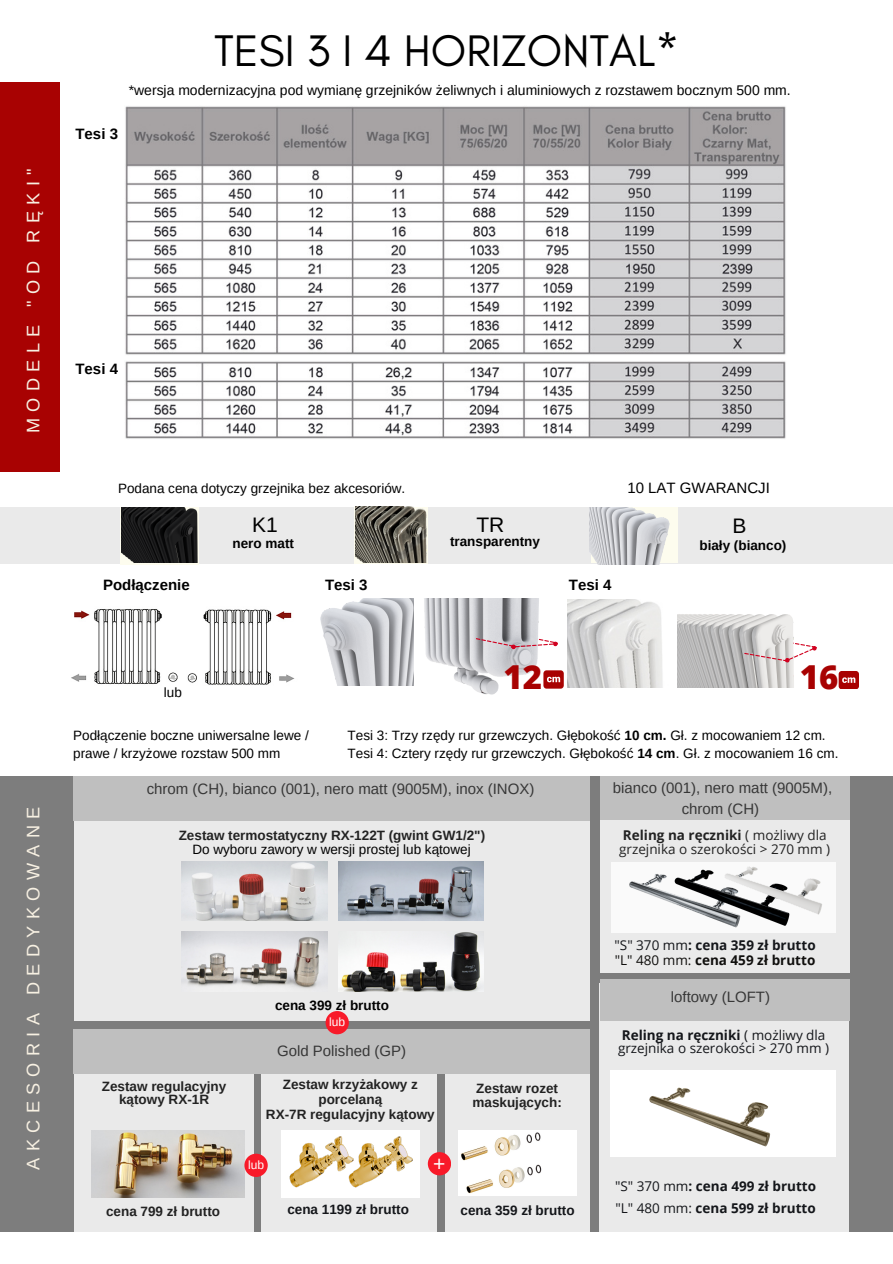
<style>
.page{position:relative;width:893px;height:1264px;background:#fff}
.page>*{position:absolute;margin:0;border:0;box-sizing:border-box;transform-origin:0 0}
.t1{font:45px "Glacial Indifference";color:#000}
.t2{font:800 33px "Open Sans";color:#a80202}
.t3{font:21px "Arimo";color:#000}
.t4{font:21px "Arimo";color:#fff}
.t5{font:18.15px "Arimo";letter-spacing:.35em;color:#f7f0e2}
.t6{font:15px/20.2px "Arimo";color:#373737;text-align:center}
.t7{font:700 15px "Arimo";color:#000}
.t8{font:15px "Arimo";color:#000}
.t9{font:13.95px "Arimo";color:#000}
.t10{font:13.5px/18px "Arimo";color:#000}
.t11{font:700 13.5px/13.5px "Arimo";color:#222;text-align:center}
.t12{font:700 13.5px/15.3px "Open Sans";color:#14161a}
.t13{font:700 13.5px "Arimo";color:#000}
.t14{font:13.5px/13.5px "Open Sans";color:#222}
.t15{font:13.5px/13.5px "Open Sans";color:#14161a}
.t16{font:700 13.5px "Arimo";color:#14161a}
.t17{font:12px "Arimo";color:#fff}
.s1{font-weight:700}
.s2{font-weight:400}
.s3{font-weight:400;color:#100f0d}
.s4{color:#100f0d}
</style>
<div class="page">
<div style="left:0;top:776px;width:892px;height:456px;background:#7d7d7d"></div>
<div style="left:600px;top:817px;width:249px;height:155px;background:#eaeaea"></div>
<div style="left:611px;top:861px;width:224px;height:71px;background:#fafafa"></div>
<img style="left:623px;top:861px;width:39px;height:72px">
<img style="left:662px;top:861px;width:151px;height:72px">
<img style="left:718px;top:861px;width:113px;height:61px">
<div style="left:0;top:507px;width:892px;height:57px;background:#eaeaea"></div>
<div style="left:354px;top:507px;width:73px;height:57px;background:#fdfcee"></div>
<img style="left:355px;top:506px;width:73px;height:57px">
<div style="left:600px;top:776px;width:249px;height:44px;background:#bfbfbf"></div>
<div style="left:599px;top:983px;width:249px;height:249px;background:#eaeaea"></div>
<div style="left:610px;top:1069px;width:226px;height:87px;background:#fff"></div>
<img style="left:649px;top:1087px;width:122px;height:60px">
<div style="left:599px;top:979px;width:250px;height:42px;background:#bfbfbf"></div>
<img style="left:677px;top:614px;width:117px;height:73px">
<img style="left:567px;top:600px;width:96px;height:87px">
<img style="left:413px;top:598px;width:135px;height:97px">
<img style="left:320px;top:598px;width:94px;height:87px">
<img style="left:125px;top:106px;width:661px;height:249px">
<img style="left:125px;top:361px;width:661px;height:78px">
<div style="left:0;top:83px;width:60px;height:389px;background:#a80202"></div>
<img style="left:71px;top:609px;width:224px;height:76px">
<svg style="left:838px;top:671px;width:20px;height:18px"></svg>
<svg style="left:744px;top:639px;width:72px;height:23px"></svg>
<svg style="left:543px;top:670px;width:20px;height:18px"></svg>
<svg style="left:476px;top:634px;width:81px;height:15px"></svg>
<div style="left:74px;top:812px;width:515px;height:209px;background:#eaeaea"></div>
<img style="left:182px;top:861px;width:145px;height:59px">
<img style="left:338px;top:861px;width:145px;height:59px">
<img style="left:182px;top:931px;width:145px;height:57px">
<img style="left:338px;top:932px;width:145px;height:59px">
<div style="left:73px;top:776px;width:517px;height:45px;background:#bfbfbf"></div>
<div style="left:74px;top:1067px;width:179px;height:165px;background:#eaeaea"></div>
<img style="left:91px;top:1130px;width:153px;height:67px">
<div style="left:261px;top:1068px;width:175px;height:164px;background:#eaeaea"></div>
<div style="left:281px;top:1129px;width:138px;height:68px;background:#fff"></div>
<img style="left:288px;top:1134px;width:145px;height:64px">
<div style="left:445px;top:1067px;width:145px;height:164px;background:#eaeaea"></div>
<img style="left:458px;top:1130px;width:118px;height:65px">
<div style="left:73px;top:1029px;width:517px;height:44px;background:#bfbfbf"></div>
<div style="left:244px;top:1153px;width:24px;height:23px;background:#f81a29;border-radius:50%"></div>
<div style="left:325px;top:1011px;width:24px;height:23px;background:#f81a29;border-radius:50%"></div>
<div style="left:428px;top:1152px;width:23px;height:23px;background:#f81a29;border-radius:50%"></div>
<svg style="left:120px;top:507px;width:79px;height:57px"></svg>
<img style="left:122px;top:507px;width:77px;height:55px">
<div style="left:590px;top:507px;width:87px;height:56px;background:#fdfcee"></div>
<img style="left:589px;top:508px;width:81px;height:56px">
<h3 class="t5" style="left:23px;top:433px;width:266px;rotate:-90deg">MODELE "OD RĘKI"</h3>
<h3 class="t5" style="left:23px;top:1169px;width:364px;rotate:-90deg">AKCESORIA DEDYKOWANE</h3>
<h1 class="t1" style="left:214px;top:23px;width:466px">TESI 3 I 4 HORIZONTAL*</h1>
<p class="t9" style="left:129px;top:82px;width:663px">*wersja modernizacyjna pod wymianę grzejników żeliwnych i aluminiowych z rozstawem bocznym 500 mm.</p>
<p class="t7" style="left:75px;top:126px;width:44px">Tesi 3</p>
<p class="t7" style="left:75px;top:360px;width:44px">Tesi 4</p>
<p class="t10" style="left:118px;top:479px;width:289px">Podana cena dotyczy grzejnika bez akcesoriów.</p>
<p class="t8" style="left:627px;top:479px;width:144px">10 LAT GWARANCJI</p>
<p class="t7" style="left:103px;top:576px;width:88px">Podłączenie</p>
<p class="t10" style="left:164px;top:683px;width:20px">lub</p>
<h3 class="t3" style="left:252px;top:513px;width:27px">K1</h3>
<h3 class="t3" style="left:476px;top:513px;width:29px">TR</h3>
<h3 class="t3" style="left:732px;top:514px;width:15px">B</h3>
<p class="t13" style="left:450px;top:534px;width:91px">transparentny</p>
<p class="t13" style="left:232px;top:535px;width:63px">nero matt</p>
<p class="t13" style="left:247px;top:537px;width:63px">nero matt</p>
<p class="t13" style="left:428px;top:538px;width:91px">transparentny</p>
<p class="t13" style="left:699px;top:537px;width:88px">biały (bianco)</p>
<p class="t7" style="left:325px;top:576px;width:44px">Tesi 3</p>
<p class="t7" style="left:569px;top:576px;width:44px">Tesi 4</p>
<h2 class="t2" style="left:503px;top:653px;width:40px">12</h2>
<h2 class="t2" style="left:799px;top:653px;width:40px">16</h2>
<p class="t10" style="left:73px;top:726px;width:237px">Podłączenie boczne uniwersalne lewe / prawe / krzyżowe rozstaw 500 mm</p>
<p class="t10" style="left:347px;top:726px;width:492px">Tesi 3: Trzy rzędy rur grzewczych. Głębokość <span class="s1">10 cm.</span> Gł. z mocowaniem 12 cm.<br>Tesi 4: Cztery rzędy rur grzewczych. Głębokość <span class="s1">14 cm</span>. Gł. z mocowaniem 16 cm.</p>
<p class="t6" style="left:147px;top:779px;width:389px">chrom (CH), bianco (001), nero matt (9005M), inox (INOX)</p>
<p class="t11" style="left:179px;top:828px;width:308px">Zestaw termostatyczny RX-122T (gwint GW1/2")</p>
<p class="t10" style="left:192px;top:840px;width:280px">Do wyboru zawory w wersji prostej lub kątowej</p>
<p class="t13" style="left:275px;top:998px;width:115px">cena 399 zł brutto</p>
<p class="t17" style="left:329px;top:1014px;width:18px">lub</p>
<p class="t11" style="left:102px;top:1079px;width:126px">Zestaw regulacyjny kątowy RX-1R</p>
<p class="t6" style="left:277px;top:1040px;width:131px">Gold Polished (GP)</p>
<p class="t11" style="left:266px;top:1077px;width:170px;line-height:14.7px">Zestaw krzyżakowy z porcelaną<br>RX-7R regulacyjny kątowy</p>
<p class="t11" style="left:472px;top:1081px;width:91px;text-align:left">Zestaw rozet maskujących:</p>
<p class="t17" style="left:248px;top:1158px;width:18px">lub</p>
<h3 class="t4" style="left:433px;top:1152px;width:14px">+</h3>
<p class="t11" style="left:106px;top:1204px;width:115px">cena 799 zł brutto</p>
<p class="t16" style="left:287px;top:1202px;width:123px">cena 1199 zł brutto</p>
<p class="t16" style="left:460px;top:1202px;width:115px">cena 359 zł brutto</p>
<p class="t6" style="left:613px;top:778px;width:221px">bianco (001), nero matt (9005M), chrom (CH)</p>
<p class="t14" style="left:619px;top:828px;width:212px"><span class="s1">Reling na ręczniki</span> ( możliwy dla grzejnika o szerokości &gt; 270 mm )</p>
<p class="t12" style="left:614px;top:936px;width:203px"><span class="s2">"S" 370 mm</span>: cena 359 zł brutto <span class="s3">"L" 480 mm:</span> <span class="s4">cena 459 zł brutto</span></p>
<p class="t6" style="left:670px;top:986px;width:101px">loftowy (LOFT)</p>
<p class="t15" style="left:618px;top:1027px;width:212px"><span class="s1">Reling na ręczniki</span> ( możliwy dla grzejnika o szerokości &gt; 270 mm )</p>
<p class="t12" style="left:615px;top:1174px;width:203px;line-height:22px"><span class="s2">"S" 370 mm</span>: cena 499 zł brutto <span class="s2">"L" 480 mm:</span> cena 599 zł brutto</p>
</div>
